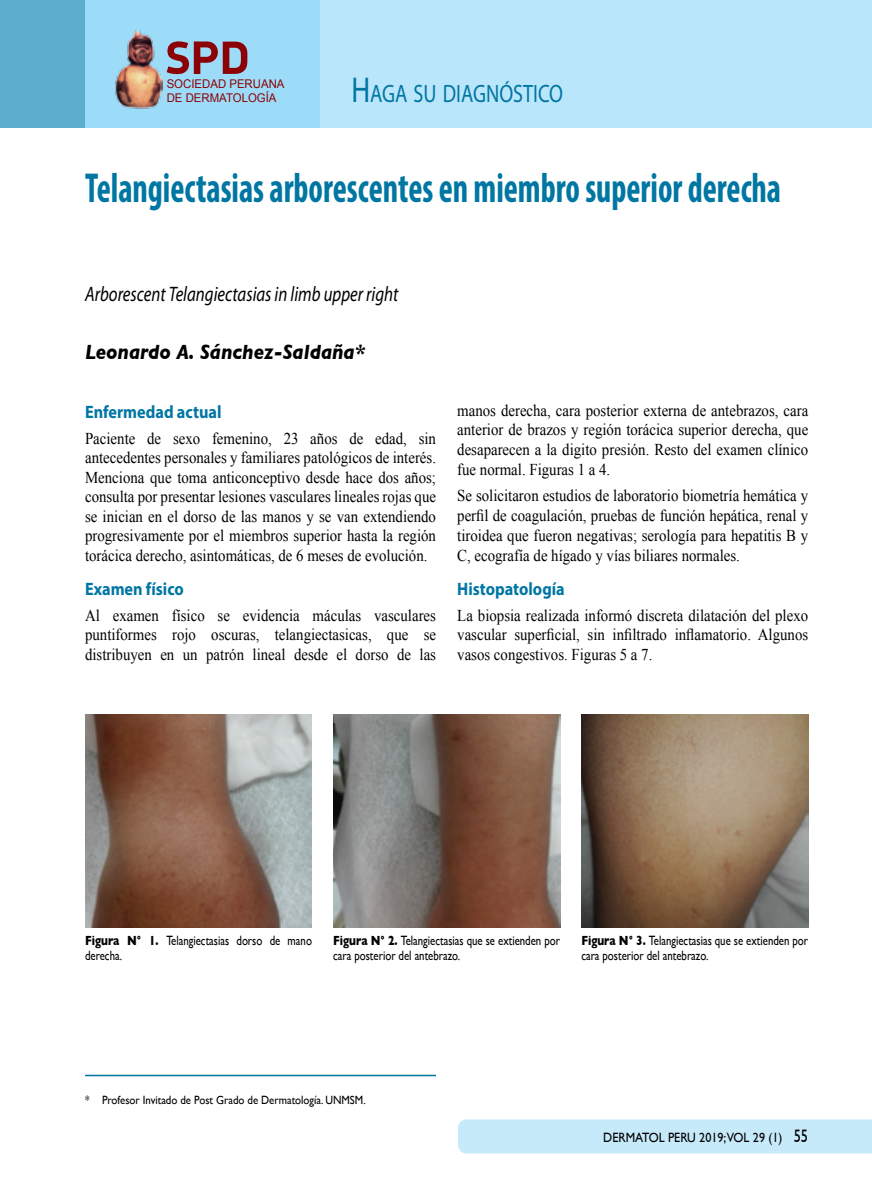
<style>
.page{position:relative;width:872px;height:1191px;background:#fff}
.page>*{position:absolute;margin:0;border:0;box-sizing:border-box;transform-origin:0 0}
.t1{font:700 condensed 42px "Myriad Pro";color:#0076a3;scale:.8 1}
.t2{font:25.2px "Myriad Pro";color:#0076a3;scale:.8 1}
.t3{font:italic 21px "Myriad Pro";color:#000;scale:.8 1}
.t4{font:italic 700 21px "Gill Sans";color:#000;scale:.9 1}
.t5{font:700 18px "Myriad Pro";color:#0076a3;scale:.9 1}
.t6{font:16.5px/19.5px "Times New Roman";color:#000;text-align:justify;scale:.9 1}
.t7{font:13.5px/15px "Gill Sans";color:#000;scale:.8 1}
.t8{font:13.5px "Gill Sans";color:#000;scale:.9 1}
.t9{font:12px "Gill Sans";color:#000;scale:.9 1}
.t10{font:12px/14.4px "Arial";color:#8b0304;scale:.95 1}
.s1{font-size:36px}
.s2{font-weight:700}
.s3{font-size:18px}
</style>
<div class="page">
<div style="left:0;top:0;width:85px;height:128px;background:#5cadce"></div>
<div style="left:85px;top:0;width:236px;height:128px;background:#9ddcf9"></div>
<div style="left:321px;top:0;width:551px;height:128px;background:#b9e6fa"></div>
<div style="left:458px;top:1119px;width:414px;height:34px;background:#c7eafb"></div>
<svg style="left:167px;top:41px;width:80px;height:33px"></svg>
<img style="left:115px;top:30px;width:47px;height:79px">
<hr style="left:85px;top:1074px;width:351px;height:2px;background:#0076a3">
<img style="left:85px;top:714px;width:227px;height:213px">
<img style="left:333px;top:714px;width:227px;height:213px">
<img style="left:581px;top:714px;width:227px;height:213px">
<p class="t10" style="left:167px;top:77px;width:126px">SOCIEDAD PERUANA<br>DE DERMATOLOGÍA</p>
<h2 class="t2" style="left:351px;top:78px;width:266px"><span class="s1">H</span>AGA SU DIAGNÓSTICO</h2>
<h1 class="t1" style="left:85px;top:161px;width:871px">Telangiectasias arborescentes en miembro superior derecha</h1>
<p class="t3" style="left:85px;top:281px;width:393px">Arborescent Telangiectasias in limb upper right</p>
<p class="t4" style="left:85px;top:339px;width:313px">Leonardo A. Sánchez-Saldaña*</p>
<p class="t5" style="left:85px;top:400px;width:153px">Enfermedad actual</p>
<p class="t6" style="left:85px;top:428px;width:391px">Paciente de sexo femenino, 23 años de edad, sin antecedentes personales y familiares patológicos de interés.<br>Menciona que toma anticonceptivo desde hace dos años; consulta por presentar lesiones vasculares lineales rojas que se inician en el dorso de las manos y se van extendiendo progresivamente por el miembros superior hasta la región torácica derecho, asintomáticas, de 6 meses de evolución.</p>
<p class="t5" style="left:85px;top:577px;width:111px">Examen físico</p>
<p class="t6" style="left:85px;top:605px;width:391px">Al examen físico se evidencia máculas vasculares puntiformes rojo oscuras, telangiectasicas, que se distribuyen en un patrón lineal desde el dorso de las</p>
<p class="t6" style="left:457px;top:400px;width:391px">manos derecha, cara posterior externa de antebrazos, cara anterior de brazos y región torácica superior derecha, que desaparecen a la digito presión. Resto del examen clínico fue normal. Figuras 1 a 4.</p>
<p class="t6" style="left:457px;top:485px;width:391px">Se solicitaron estudios de laboratorio biometría hemática y perfil de coagulación, pruebas de función hepática, renal y tiroidea que fueron negativas; serología para hepatitis B y C, ecografía de hígado y vías biliares normales.</p>
<p class="t5" style="left:457px;top:577px;width:121px">Histopatología</p>
<p class="t6" style="left:457px;top:605px;width:391px">La biopsia realizada informó discreta dilatación del plexo vascular superficial, sin infiltrado inflamatorio. Algunos vasos congestivos. Figuras 5 a 7.</p>
<p class="t7" style="left:85px;top:933px;width:285px"><span class="s2">Figura N° 1.</span> Telangiectasias dorso de mano derecha.</p>
<p class="t7" style="left:333px;top:933px;width:285px"><span class="s2">Figura N° 2.</span> Telangiectasias que se extienden por cara posterior del antebrazo.</p>
<p class="t7" style="left:581px;top:933px;width:285px"><span class="s2">Figura N° 3.</span> Telangiectasias que se extienden por cara posterior del antebrazo.</p>
<p class="t9" style="left:85px;top:1093px;width:313px">* Profesor Invitado de Post Grado de Dermatología. UNMSM.</p>
<p class="t8" style="left:603px;top:1129px;width:229px">DERMATOL PERU 2019;VOL 29 (1) <span class="s3">55</span></p>
</div>
